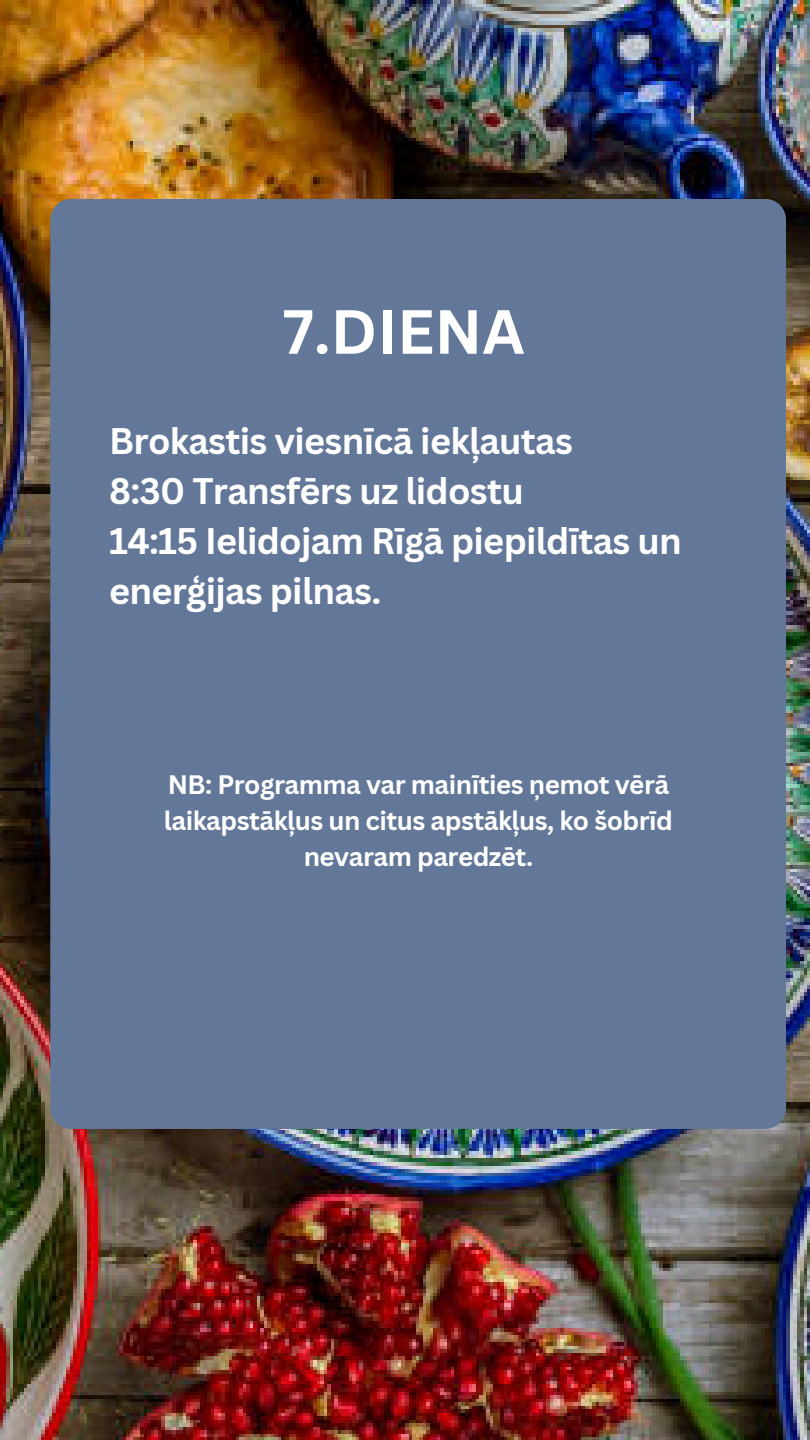
<style>
.page{position:relative;width:810px;height:1440px;background:#fff}
.page>*{position:absolute;margin:0;border:0;box-sizing:border-box;transform-origin:0 0}
.t1{font:700 61px "Canva Sans";color:#fff}
.t2{font:700 36px/50.2px "Canva Sans";letter-spacing:-.02em;color:#fff}
.t3{font:700 26px/36px "Canva Sans";letter-spacing:-.02em;color:#fff;text-align:center}
</style>
<div class="page">
<img style="left:0;top:0;width:810px;height:1440px">
<div style="left:50px;top:199px;width:736px;height:930px;background:#637798;border-radius:21px"></div>
<h1 class="t1" style="left:283px;top:289px;width:243px">7.DIENA</h1>
<h2 class="t2" style="left:109px;top:414px;width:465px">Brokastis viesnīcā iekļautas</h2>
<p class="t2" style="left:109px;top:465px;width:574px">8:30 Transfērs uz lidostu<br>14:15 Ielidojam Rīgā piepildītas un enerģijas pilnas.</p>
<p class="t3" style="left:168px;top:766px;width:503px">NB: Programma var mainīties ņemot vērā</p>
<p class="t3" style="left:164px;top:802px;width:511px">laikapstākļus un citus apstākļus, ko šobrīd nevaram paredzēt.</p>
</div>
